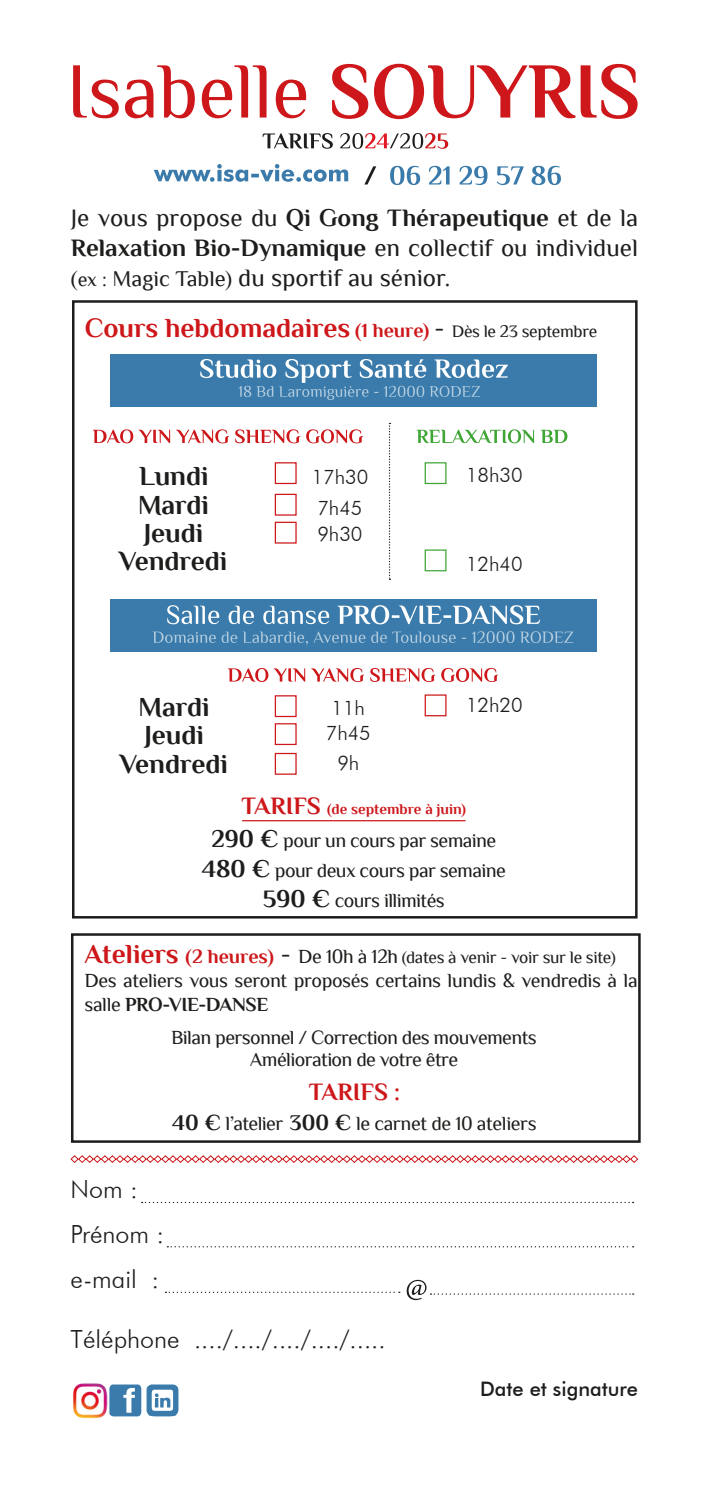
<style>
.page{position:relative;width:709px;height:1489px;background:#fff}
.page>*{position:absolute;margin:0;border:0;box-sizing:border-box;transform-origin:0 0}
.t1{font:700 27.5px "Philosopher";color:#cd171a}
.t2{font:700 27.5px "Philosopher";color:#1d1d1b}
.t3{font:25px/30px "Philosopher";color:#1d1d1b;text-align:justify}
.t4{font:300 25px "Futura BT";color:#1d1d1b}
.t5{font:700 25px "Philosopher";color:#cd171a}
.t6{font:20px/24px "Philosopher";letter-spacing:-.03em;color:#1d1d1b}
.t7{font:300 20px "Futura BT";color:#1d1d1b}
.t8{font:500 20px "Futura BT";color:#1d1d1b}
.t9{font:17.5px "Philosopher";letter-spacing:-.02em;color:#1d1d1b}
.t10{font:700 15px "Philosopher";color:#cd171a}
.s1{font-weight:700}
.s2{font-size:22.5px}
.s3{font-size:20px}
.s4{font-weight:400;color:#1d1d1b}
.s5{font-weight:400;font-size:17.5px;color:#1d1d1b}
.s6{font-size:25px}
.s7{font-weight:700;font-size:25px}
.s8{font-weight:700;font-size:27.5px;color:#cd171a}
.s9{font-weight:700;font-size:20px;color:#cd171a}
.s10{font-size:27.5px}
.s11{font-weight:700;font-size:22.5px}
</style>
<div class="page">
<div style="left:72px;top:300px;width:565px;height:618px;border:2px solid #1d1d1b"></div>
<svg style="left:73px;top:64px;width:564px;height:55px"></svg>
<svg style="left:263px;top:133px;width:185px;height:16px"></svg>
<svg style="left:70px;top:1155px;width:568px;height:8px"></svg>
<svg style="left:142px;top:1201px;width:491px;height:1px"></svg>
<svg style="left:167px;top:1246px;width:466px;height:1px"></svg>
<svg style="left:165px;top:1291px;width:235px;height:1px"></svg>
<svg style="left:406px;top:1279px;width:227px;height:20px"></svg>
<div style="left:275px;top:462px;width:22px;height:22px;border:1px solid #cd171a"></div>
<div style="left:275px;top:752px;width:22px;height:22px;border:1px solid #cd171a"></div>
<div style="left:275px;top:723px;width:22px;height:22px;border:1px solid #cd171a"></div>
<div style="left:275px;top:695px;width:22px;height:22px;border:1px solid #cd171a"></div>
<div style="left:424px;top:694px;width:22px;height:22px;border:1px solid #cd171a"></div>
<div style="left:71px;top:933px;width:569px;height:209px;border:2px solid #1d1d1b"></div>
<img style="left:73px;top:1383px;width:34px;height:34px">
<svg style="left:109px;top:1384px;width:69px;height:32px"></svg>
<svg style="left:416px;top:429px;width:151px;height:14px"></svg>
<svg style="left:93px;top:429px;width:270px;height:14px"></svg>
<div style="left:275px;top:521px;width:22px;height:22px;border:1px solid #cd171a"></div>
<div style="left:275px;top:493px;width:22px;height:22px;border:1px solid #cd171a"></div>
<div style="left:424px;top:462px;width:22px;height:22px;border:1px solid #3fa535"></div>
<svg style="left:389px;top:423px;width:1px;height:157px"></svg>
<div style="left:424px;top:549px;width:22px;height:22px;border:1px solid #3fa535"></div>
<svg style="left:228px;top:668px;width:270px;height:14px"></svg>
<div style="left:110px;top:354px;width:487px;height:53px;background:#3a7bab"></div>
<div style="left:110px;top:598px;width:487px;height:53px;background:#3a7bab"></div>
<svg style="left:167px;top:605px;width:373px;height:19px"></svg>
<hr style="left:242px;top:820px;width:223px;height:1px;background:#cd171a">
<svg style="left:154px;top:164px;width:194px;height:18px"></svg>
<svg style="left:390px;top:166px;width:171px;height:19px"></svg>
<svg style="left:364px;top:166px;width:12px;height:18px"></svg>
<svg style="left:200px;top:359px;width:308px;height:41px"></svg>
<svg style="left:152px;top:631px;width:421px;height:14px"></svg>
<p class="t3" style="left:71px;top:203px;width:568px">Je vous propose du <span class="s1">Qi Gong Thérapeutique</span> et de la <span class="s1">Relaxation Bio-Dynamique</span> en collectif ou individuel <span class="s2">(</span><span class="s3">ex :</span> <span class="s2">Magic Table)</span> du sportif au sénior.</p>
<p class="t1" style="left:85px;top:313px;width:514px">Cours hebdomadaires <span class="s3">(1 heure)</span> <span class="s4">-</span> <span class="s5">Dès le 23 septembre</span></p>
<p class="t2" style="left:139px;top:461px;width:71px">Lundi</p>
<p class="t7" style="left:312px;top:464px;width:58px">17h30</p>
<p class="t2" style="left:138px;top:490px;width:72px">Mardi</p>
<p class="t2" style="left:144px;top:518px;width:61px">Jeudi</p>
<p class="t7" style="left:317px;top:521px;width:46px">9h30</p>
<p class="t7" style="left:317px;top:495px;width:46px">7h45</p>
<p class="t2" style="left:119px;top:546px;width:109px">Vendredi</p>
<p class="t7" style="left:466px;top:462px;width:58px">18h30</p>
<p class="t7" style="left:466px;top:551px;width:58px">12h40</p>
<p class="t2" style="left:139px;top:692px;width:72px">Mardi</p>
<p class="t2" style="left:144px;top:720px;width:61px">Jeudi</p>
<p class="t2" style="left:120px;top:748px;width:109px">Vendredi</p>
<p class="t7" style="left:331px;top:695px;width:35px">11h</p>
<p class="t7" style="left:466px;top:693px;width:58px">12h20</p>
<p class="t7" style="left:326px;top:721px;width:46px">7h45</p>
<p class="t7" style="left:337px;top:751px;width:23px">9h</p>
<p class="t10" style="left:241px;top:801px;width:226px"><span class="s6">TARIFS</span> (de septembre à juin)</p>
<p class="t6" style="left:211px;top:828px;width:286px"><span class="s7">290 €</span> pour un cours par semaine</p>
<p class="t6" style="left:202px;top:858px;width:305px"><span class="s7">480 €</span> pour deux cours par semaine</p>
<p class="t6" style="left:263px;top:888px;width:183px"><span class="s7">590 €</span> cours illimités</p>
<p class="t9" style="left:85px;top:948px;width:533px"><span class="s8">Ateliers</span> <span class="s9">(2 heures)</span> <span class="s10">-</span> <span class="s3">De 10h à 12h</span> (dates à venir - voir sur le site)</p>
<p class="t6" style="left:85px;top:968px;width:554px">Des ateliers vous seront proposés certains lundis &amp; vendredis à la salle <span class="s1">PRO-VIE-DANSE</span></p>
<p class="t6" style="left:171px;top:1025px;width:367px">Bilan personnel / Correction des mouvements</p>
<p class="t6" style="left:250px;top:1047px;width:210px">Amélioration de votre être</p>
<p class="t5" style="left:309px;top:1078px;width:93px">TARIFS :</p>
<p class="t6" style="left:172px;top:1111px;width:366px"><span class="s11">40 €</span> l’atelier <span class="s11">300 €</span> le carnet de 10 ateliers</p>
<p class="t4" style="left:71px;top:1173px;width:69px">Nom :</p>
<p class="t4" style="left:71px;top:1218px;width:95px">Prénom :</p>
<p class="t4" style="left:71px;top:1263px;width:90px">e-mail :</p>
<p class="t4" style="left:71px;top:1323px;width:316px">Téléphone ..../..../..../..../.....</p>
<p class="t8" style="left:480px;top:1376px;width:159px">Date et signature</p>
</div>
